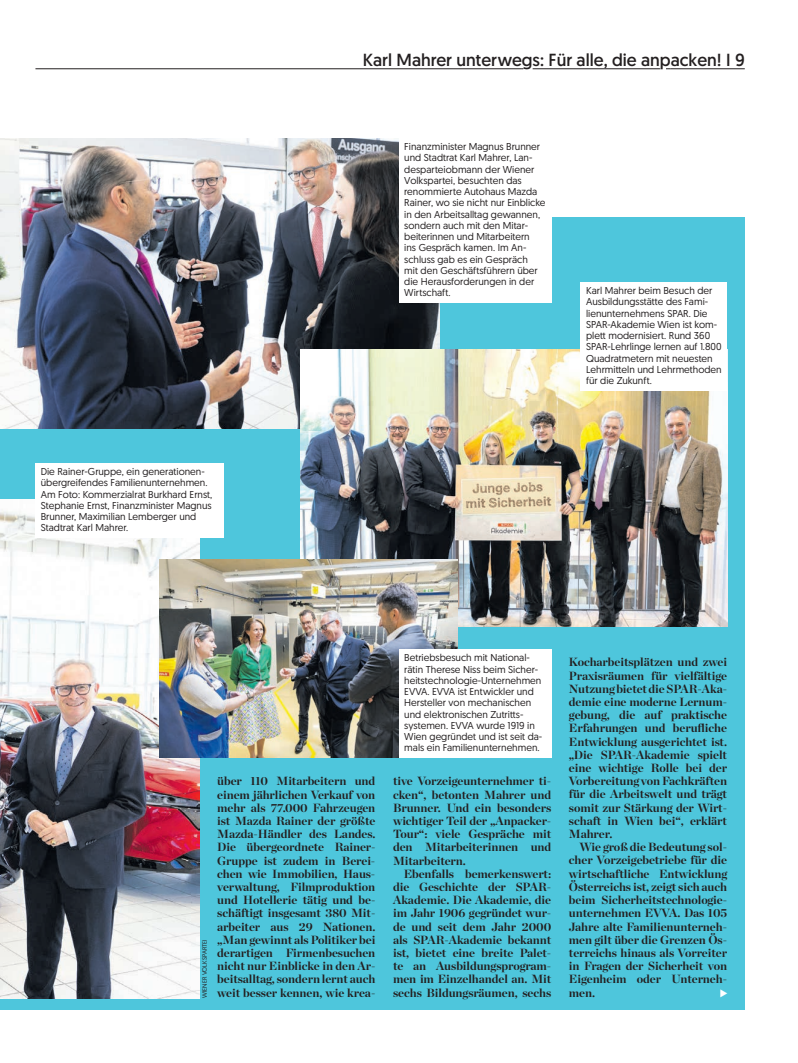
<style>
.page{position:relative;width:798px;height:1063px;background:#fff}
.page>*{position:absolute;margin:0;border:0;box-sizing:border-box;transform-origin:0 0}
.t1{font:17.5px "Geomanist";color:#231f20}
.t2{font:700 11.88px/13.2px "Chronicle Display";letter-spacing:-.005em;color:#231f20;text-align:justify}
.t3{font:10px/11.2px "Geomanist";color:#231f20}
.t4{font:6.25px "Geomanist";color:#231f20}
</style>
<div class="page">
<div style="left:0;top:217px;width:744px;height:793px;background:#4ec6dc"></div>
<hr style="left:35px;top:68px;width:486px;height:1px;background:#231f20">
<hr style="left:532px;top:68px;width:127px;height:1px;background:#231f20">
<hr style="left:670px;top:68px;width:74px;height:1px;background:#231f20">
<img style="left:0;top:500px;width:199px;height:498px">
<img style="left:0;top:138px;width:439px;height:290px">
<div style="left:35px;top:463px;width:189px;height:75px;background:#fff"></div>
<div style="left:399px;top:138px;width:152px;height:165px;background:#fff"></div>
<img style="left:301px;top:350px;width:425px;height:277px">
<div style="left:580px;top:282px;width:146px;height:108px;background:#fff"></div>
<img style="left:160px;top:559px;width:297px;height:198px">
<div style="left:399px;top:649px;width:152px;height:108px;background:#fff"></div>
<h1 class="t1" style="left:363px;top:49px;width:383px">Karl Mahrer unterwegs: Für alle, die anpacken! I 9</h1>
<p class="t3" style="left:41px;top:466px;width:173px">Die Rainer-Gruppe, ein generationen&shy;übergreifendes Familienunternehmen.<br>Am Foto: Kommerzialrat Burkhard Ernst, Stephanie Ernst, Finanzminister Magnus Brunner, Maximilian Lemberger und Stadtrat Karl Mahrer.</p>
<p class="t3" style="left:404px;top:141px;width:143px">Finanzminister Magnus Brunner und Stadtrat Karl Mahrer, Lan&shy;desparteiobmann der Wiener<br>Volkspartei, besuchten das renommierte Autohaus Mazda<br>Rainer, wo sie nicht nur Einblicke in den Arbeitsalltag gewannen, sondern auch mit den Mitar&shy;beiterinnen und Mitarbeitern<br>ins Gespräch kamen. Im An&shy;schluss gab es ein Gespräch<br>mit den Geschäftsführern über die Herausforderungen in der<br>Wirtschaft.</p>
<p class="t3" style="left:586px;top:285px;width:137px">Karl Mahrer beim Besuch der<br>Ausbildungsstätte des Fami&shy;lienunternehmens SPAR. Die<br>SPAR-Akademie Wien ist kom&shy;plett modernisiert. Rund 360<br>SPAR-Lehrlinge lernen auf 1.800<br>Quadratmetern mit neuesten<br>Lehrmitteln und Lehrmethoden für die Zukunft.</p>
<p class="t3" style="left:404px;top:652px;width:139px">Betriebsbesuch mit National&shy;rätin Therese Niss beim Sicher&shy;heitstechnologie-Unternehmen<br>EVVA. EVVA ist Entwickler und<br>Hersteller von mechanischen und elektronischen Zutritts&shy;systemen. EVVA wurde 1919 in<br>Wien gegründet und ist seit da&shy;mals ein Familienunternehmen.</p>
<p class="t4" style="left:200px;top:998px;width:60px;rotate:-90deg">WIENER VOLKSPARTEI</p>
<p class="t2" style="left:217px;top:774px;width:159px">über 110 Mitarbeitern und einem jährlichen Verkauf von mehr als 77.000 Fahrzeugen ist Mazda Rainer der größte Mazda-Händler des Landes.<br>Die übergeordnete Rainer-Gruppe ist zudem in Berei&shy;chen wie Immobilien, Haus&shy;verwaltung, Filmproduktion und Hotellerie tätig und be&shy;schäftigt insgesamt 380 Mit&shy;arbeiter aus 29 Nationen. „Man gewinnt als Politiker bei derartigen Firmenbesuchen nicht nur Einblicke in den Ar&shy;beitsalltag, sondern lernt auch weit besser kennen, wie krea-</p>
<p class="t2" style="left:393px;top:774px;width:159px">tive Vorzeigeunternehmer ti&shy;cken“, betonten Mahrer und Brunner. Und ein besonders wichtiger Teil der „Anpacker-Tour“: viele Gespräche mit den Mitarbeiterinnen und Mitarbeitern.</p>
<p class="t2" style="left:393px;top:866px;width:159px;text-indent:11px">Ebenfalls bemerkenswert: die Geschichte der SPAR-Akademie. Die Akademie, die im Jahr 1906 gegründet wur&shy;de und seit dem Jahr 2000 als SPAR-Akademie bekannt ist, bietet eine breite Palet&shy;te an Ausbildungsprogram&shy;men im Einzelhandel an. Mit sechs Bildungsräumen, sechs</p>
<p class="t2" style="left:568px;top:655px;width:159px">Kocharbeitsplätzen und zwei Praxisräumen für vielfältige Nutzung bietet die SPAR-Aka&shy;demie eine moderne Lernum&shy;gebung, die auf praktische Erfahrungen und berufliche Entwicklung ausgerichtet ist. „Die SPAR-Akademie spielt eine wichtige Rolle bei der Vorbereitung von Fachkräften für die Arbeitswelt und trägt somit zur Stärkung der Wirt&shy;schaft in Wien bei“, erklärt Mahrer.</p>
<p class="t2" style="left:568px;top:840px;width:159px;text-indent:11px">Wie groß die Bedeutung sol&shy;cher Vorzeigebetriebe für die wirtschaftliche Entwicklung Österreichs ist, zeigt sich auch beim Sicherheitstechnologie&shy;unternehmen EVVA. Das 105<br>Jahre alte Familienunterneh&shy;men gilt über die Grenzen Ös&shy;terreichs hinaus als Vorreiter in Fragen der Sicherheit von Eigenheim oder Unterneh&shy;men.</p>
</div>
